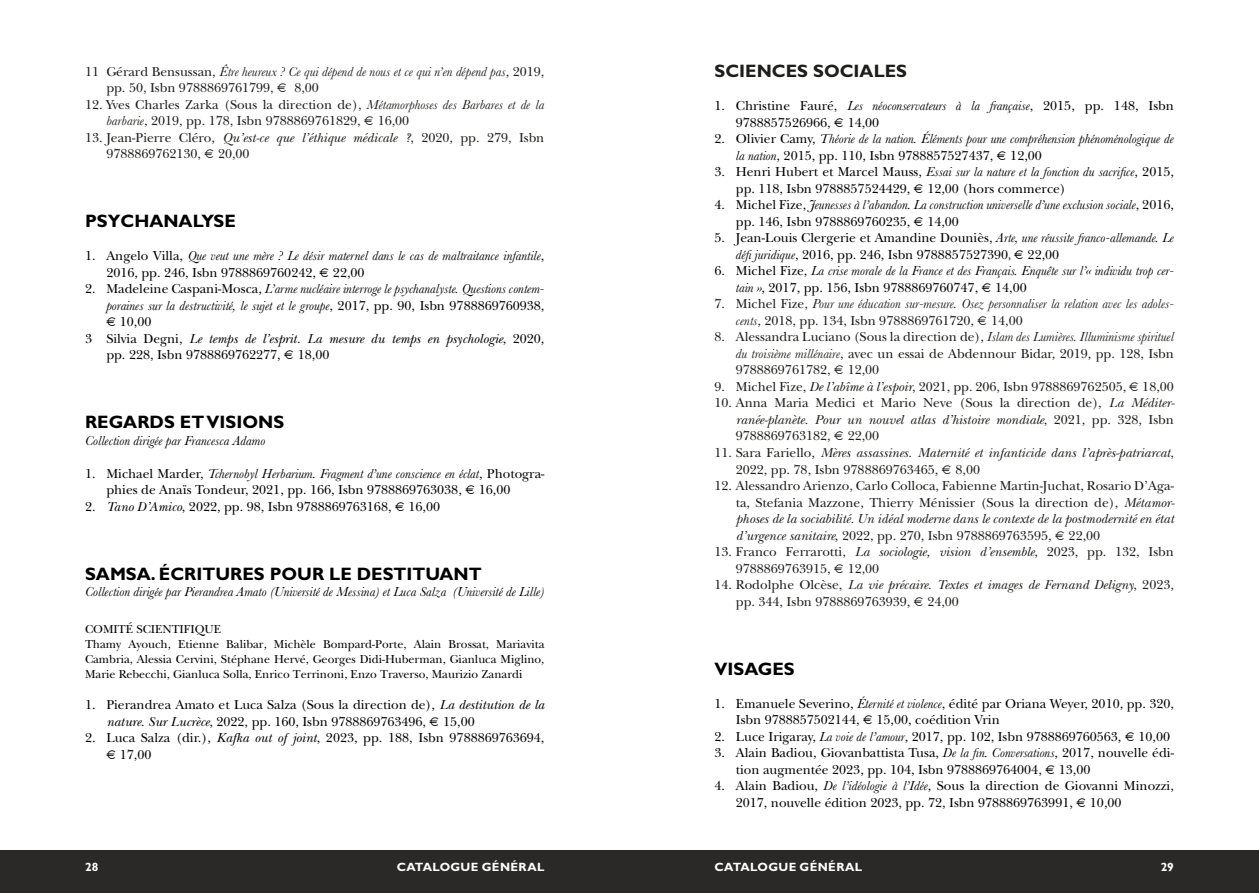
<style>
.page{position:relative;width:1259px;height:893px;background:#fff}
.page>*{position:absolute;margin:0;border:0;box-sizing:border-box;transform-origin:0 0}
.sommario{font:700 18px "Gill Sans Std";color:#000}
.sommario-2{font:700 18px "Gill Sans Std";color:#1d1d1b}
.baskerville_testo_co{font:13.5px/16.5px "New Baskerville";color:#000}
.baskerville_testo_co-2{font:13.5px/16.5px "New Baskerville";color:#1d1d1b}
.baskerville_testo_co-3{font:italic 13.5px/16.5px "Baskerville";color:#000}
.baskerville_testo_co-4{font:italic 13.5px/16.5px "Baskerville";color:#1d1d1b}
.baskerville_testo_co-5{font:italic 13.5px/16.5px "New Baskerville";color:#1d1d1b}
.comitato_scientifico{font:italic 13.5px "Baskerville";color:#000}
.comitato_scientifico-2{font:12px/15px "New Baskerville";color:#000;text-align:justify}
.t1{font:700 12px "Gill Sans Std";letter-spacing:.025em;color:#fff}
.s1{font-family:"Baskerville";font-style:italic}
.s2{font-family:"Times"}
.s3{font-style:italic}
.s4{font-family:"New Baskerville";font-style:normal}
.s5{font-family:"Times";font-style:normal}
.s6{font-family:"Minion Pro";font-size:12.75px;color:#1d1d1b}
.s7{font-style:normal}
</style>
<div class="page">
<div style="left:617px;top:850px;width:642px;height:43px;background:#2b2927"></div>
<div style="left:0;top:850px;width:629px;height:43px;background:#2b2927"></div>
<p class="baskerville_testo_co-2" style="left:106px;top:63px;width:439px;text-indent:-21px">11 Gérard Bensussan, <span class="s1">Être heureux ? Ce qui dépend de nous et ce qui n’en dépend pas</span>, 2019, pp. 50, Isbn 9788869761799, <span class="s2">€</span> 8,00</p>
<p class="baskerville_testo_co-2" style="left:106px;top:96px;width:439px;text-indent:-21px">12. Yves Charles Zarka (Sous la direction de), <span class="s1">Métamorphoses des Barbares et de la barbarie</span>, 2019, pp. 178, Isbn 9788869761829, <span class="s2">€</span> 16,00</p>
<p class="baskerville_testo_co-2" style="left:106px;top:129px;width:439px;text-indent:-21px">13. Jean-Pierre Cléro, <span class="s3">Qu’est-ce que l’éthique médicale ?</span>, 2020, pp. 279, Isbn<br>9788869762130, <span class="s2">€</span> 20,00</p>
<p class="sommario" style="left:85px;top:210px;width:152px">PSYCHANALYSE</p>
<p class="baskerville_testo_co-3" style="left:106px;top:248px;width:439px;text-indent:-21px"><span class="s4">1. Angelo Villa,</span> Que veut une mère ? Le désir maternel dans le cas de maltraitance infantile<span class="s4">,<br>2016, pp. 246, Isbn 9788869760242,</span> <span class="s5">€</span> <span class="s4">22,00</span></p>
<p class="baskerville_testo_co-3" style="left:106px;top:281px;width:439px;text-align:justify;text-indent:-21px"><span class="s4">2. Madeleine Caspani-Mosca,</span> L’arme nucléaire interroge le psychanalyste. Questions contem&shy;poraines sur la destructivité, le sujet et le groupe<span class="s4">, 2017, pp. 90, Isbn 9788869760938, </span><span class="s5">€</span> <span class="s4">10,00</span></p>
<p class="baskerville_testo_co" style="left:106px;top:330px;width:439px;text-indent:-21px">3 Silvia Degni, <span class="s3">Le temps de l’esprit. La mesure du temps en psychologie</span>, 2020, pp. 228, Isbn 9788869762277, <span class="s2">€</span> 18,00</p>
<p class="sommario" style="left:85px;top:411px;width:201px">REGARDS ET VISIONS</p>
<p class="comitato_scientifico" style="left:85px;top:431px;width:182px">Collection dirigée par Francesca Adamo</p>
<p class="baskerville_testo_co" style="left:106px;top:465px;width:439px;text-indent:-21px">1. Michael Marder, <span class="s1">Tchernobyl Herbarium. Fragment d’une conscience en éclat</span>, Photogra&shy;phies de Anaïs Tondeur, 2021, pp. 166, Isbn 9788869763038, <span class="s2">€</span> 16,00</p>
<p class="baskerville_testo_co" style="left:85px;top:498px;width:357px">2. <span class="s3">Tano D’Amico</span>, 2022, pp. 98, Isbn 9788869763168, <span class="s2">€</span> 16,00</p>
<p class="sommario" style="left:85px;top:563px;width:398px">SAMSA. ÉCRITURES POUR LE DESTITUANT</p>
<p class="baskerville_testo_co-3" style="left:85px;top:584px;width:461px">Collection dirigée par Pierandrea Amato (Université de Messina) et Luca Salza (Université de Lille)</p>
<p class="comitato_scientifico-2" style="left:85px;top:621px;width:138px">COMITÉ SCIENTIFIQUE</p>
<p class="comitato_scientifico-2" style="left:85px;top:636px;width:461px">Thamy Ayouch, Etienne Balibar, Michèle Bompard-Porte, Alain Brossat, Mariavita Cambria, Alessia Cervini, Stéphane Hervé, Georges Didi-Huberman, Gianluca Miglino, Marie Rebecchi, Gianluca Solla, Enrico Terrinoni, Enzo Traverso, Maurizio Zanardi</p>
<p class="baskerville_testo_co" style="left:106px;top:697px;width:439px;text-indent:-21px">1. Pierandrea Amato et Luca Salza (Sous la direction de), <span class="s3">La destitution de la nature. Sur Lucrèce</span>, 2022, pp. 160, Isbn 9788869763496, <span class="s2">€</span> 15,00</p>
<p class="baskerville_testo_co" style="left:106px;top:730px;width:439px;text-indent:-21px">2. Luca Salza (dir.), <span class="s3">Kafka out of joint</span>, 2023, pp. 188, Isbn 9788869763694, <span class="s2">€</span> 17,00</p>
<p class="sommario-2" style="left:714px;top:61px;width:194px">SCIENCES SOCIALES</p>
<p class="baskerville_testo_co" style="left:736px;top:98px;width:439px;text-indent:-21px">1. Christine Fauré, <span class="s1">Les néoconservateurs à la française</span>, 2015, pp. 148, Isbn<br>9788857526966, <span class="s2">€</span> 14,00</p>
<p class="baskerville_testo_co-3" style="left:736px;top:131px;width:439px;text-indent:-21px"><span class="s4">2. Olivier Camy,</span> Théorie de la nation. Éléments pour une compréhension phénoménologique de la nation<span class="s4">, 2015, pp. 110, Isbn 9788857527437,</span> <span class="s5">€</span> <span class="s4">12,00</span></p>
<p class="baskerville_testo_co" style="left:736px;top:164px;width:439px;text-indent:-21px">3. Henri Hubert et Marcel Mauss, <span class="s1">Essai sur la nature et la fonction du sacrifice</span>, 2015, pp. 118, Isbn 9788857524429, <span class="s2">€</span> 12,00 (hors commerce)</p>
<p class="baskerville_testo_co-3" style="left:736px;top:197px;width:439px;text-indent:-21px"><span class="s4">4. Michel Fize,</span> Jeunesses à l’abandon. La construction universelle d’une exclusion sociale<span class="s4">, 2016, pp. 146, Isbn 9788869760235,</span> <span class="s5">€</span> <span class="s4">14,00</span></p>
<p class="baskerville_testo_co" style="left:736px;top:230px;width:439px;text-indent:-21px">5. Jean-Louis Clergerie et Amandine Douniès, <span class="s1">Arte, une réussite franco-allemande. Le défi juridique</span>, 2016, pp. 246, Isbn 9788857527390<span class="s6">,</span> <span class="s2">€</span> 22,00</p>
<p class="baskerville_testo_co-3" style="left:736px;top:263px;width:439px;text-indent:-21px"><span class="s4">6. Michel Fize,</span> La crise morale de la France et des Français. Enquête sur l’« individu trop cer&shy;tain »<span class="s4">, 2017, pp. 156, Isbn 9788869760747,</span> <span class="s5">€</span> <span class="s4">14,00</span></p>
<p class="baskerville_testo_co-4" style="left:736px;top:296px;width:439px;text-indent:-21px"><span class="s4">7. Michel Fize,</span> Pour une éducation sur-mesure. Osez personnaliser la relation avec les adoles&shy;cents<span class="s4">, 2018, pp. 134, Isbn 9788869761720,</span> <span class="s5">€</span> <span class="s4">14,00</span></p>
<p class="baskerville_testo_co-2" style="left:736px;top:329px;width:439px;text-align:justify;text-indent:-21px">8. Alessandra Luciano (Sous la direction de), <span class="s1">Islam des Lumières. Illuminisme spirituel du troisième millénaire</span>, avec un essai de Abdennour Bidar, 2019, pp. 128, Isbn 9788869761782, <span class="s2">€</span> 12,00</p>
<p class="baskerville_testo_co-2" style="left:714px;top:378px;width:461px">9. Michel Fize, <span class="s3">De l’abîme à l’espoir</span>, 2021, pp. 206, Isbn 9788869762505, <span class="s2">€</span> 18,00</p>
<p class="baskerville_testo_co-2" style="left:736px;top:395px;width:440px;text-align:justify;text-indent:-21px">10. Anna Maria Medici et Mario Neve (Sous la direction de), <span class="s3">La Méditer&shy;ranée-planète. Pour un nouvel atlas d’histoire mondiale</span>, 2021, pp. 328, Isbn 9788869763182, <span class="s2">€</span> 22,00</p>
<p class="baskerville_testo_co-5" style="left:736px;top:444px;width:439px;text-indent:-21px"><span class="s7">11. Sara Fariello,</span> Mères assassines. Maternité et infanticide dans l’après-patriarcat<span class="s7">,<br>2022, pp. 78, Isbn 9788869763465,</span> <span class="s5">€</span> <span class="s7">8,00</span></p>
<p class="baskerville_testo_co-2" style="left:736px;top:477px;width:440px;text-align:justify;text-indent:-21px">12. Alessandro Arienzo, Carlo Colloca, Fabienne Martin-Juchat, Rosario D’Aga&shy;ta, Stefania Mazzone, Thierry Ménissier (Sous la direction de), <span class="s3">Métamor&shy;phoses de la sociabilité. Un idéal moderne dans le contexte de la postmodernité en état d’urgence sanitaire</span>, 2022, pp. 270, Isbn 9788869763595, <span class="s2">€</span> 22,00</p>
<p class="baskerville_testo_co-2" style="left:736px;top:543px;width:439px;text-indent:-21px">13. Franco Ferrarotti, <span class="s3">La sociologie, vision d’ensemble</span>, 2023, pp. 132, Isbn<br>9788869763915, <span class="s2">€</span> 12,00</p>
<p class="baskerville_testo_co-2" style="left:736px;top:576px;width:439px;text-indent:-21px">14. Rodolphe Olcèse, <span class="s3">La vie précaire. Textes et images de Fernand Deligny</span>, 2023, pp. 344, Isbn 9788869763939, <span class="s2">€</span> 24,00</p>
<p class="sommario" style="left:714px;top:658px;width:82px">VISAGES</p>
<p class="baskerville_testo_co" style="left:736px;top:695px;width:439px;text-indent:-21px">1. Emanuele Severino, <span class="s1">Éternité et violence</span>, édité par Oriana Weyer, 2010, pp. 320,<br>Isbn 9788857502144, <span class="s2">€</span> 15,00, coédition Vrin</p>
<p class="baskerville_testo_co" style="left:714px;top:728px;width:457px">2. Luce Irigaray, <span class="s1">La voie de l’amour</span>, 2017, pp. 102, Isbn 9788869760563, <span class="s2">€</span> 10,00</p>
<p class="baskerville_testo_co" style="left:736px;top:744px;width:439px;text-indent:-21px">3. Alain Badiou, Giovanbattista Tusa, <span class="s1">De la fin. Conversations</span>, 2017, nouvelle édi&shy;tion augmentée 2023, pp. 104, Isbn 9788869764004, <span class="s2">€</span> 13,00</p>
<p class="baskerville_testo_co" style="left:736px;top:777px;width:439px;text-indent:-21px">4. Alain Badiou, <span class="s1">De l’idéologie à l’Idée</span>, Sous la direction de Giovanni Minozzi,<br>2017, nouvelle édition 2023, pp. 72, Isbn 9788869763991, <span class="s2">€</span> 10,00</p>
<p class="t1" style="left:397px;top:860px;width:149px">CATALOGUE GÉNÉRAL</p>
<p class="t1" style="left:714px;top:860px;width:149px">CATALOGUE GÉNÉRAL</p>
<p class="t1" style="left:85px;top:860px;width:15px">28</p>
<p class="t1" style="left:1160px;top:860px;width:15px">29</p>
</div>
